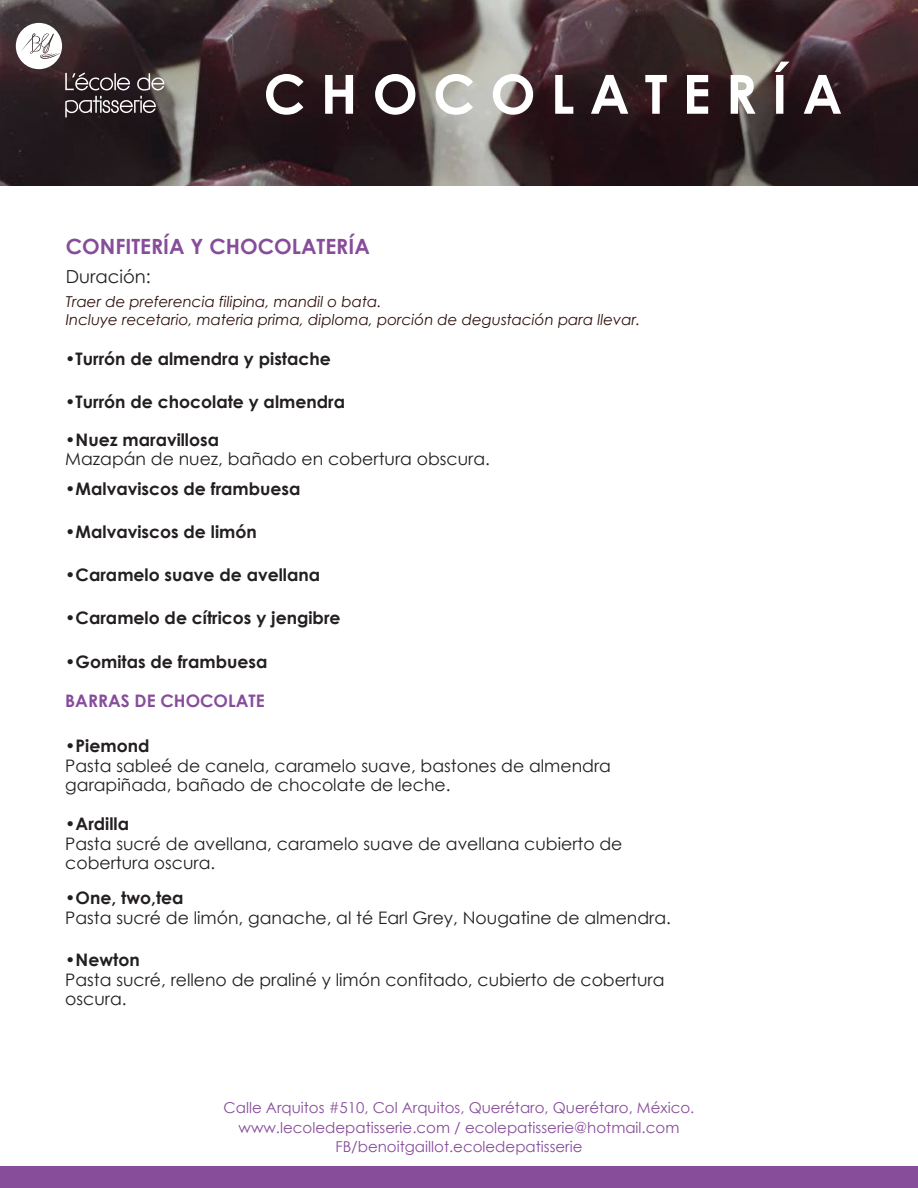
<style>
.page{position:relative;width:918px;height:1188px;background:#fff}
.page>*{position:absolute;margin:0;border:0;box-sizing:border-box;transform-origin:0 0}
.t1{font:700 54px "Century Gothic";letter-spacing:.28em;color:#fff}
.t2{font:700 21px "Century Gothic";color:#874d9b}
.t3{font:18px "Century Gothic";color:#231f20}
.t4{font:17.25px/19.5px "Century Gothic";color:#231f20}
.t5{font:700 17.25px "Century Gothic";color:#231f20}
.t6{font:700 17.25px "Century Gothic";color:#874d9b}
.t7{font:15px/19.5px "Century Gothic";color:#874d9b;text-align:center}
.t8{font:italic 15px/18px "Century Gothic";color:#2e100b}
</style>
<div class="page">
<svg style="left:0;top:0;width:918px;height:186px;background:#403234"></svg>
<div style="left:0;top:1167px;width:918px;height:21px;background:#874d9b"></div>
<svg style="left:16px;top:23px;width:148px;height:94px;background:#514749"></svg>
<h1 class="t1" style="left:264px;top:60px;width:580px">CHOCOLATERÍA</h1>
<p class="t2" style="left:66px;top:234px;width:306px">CONFITERÍA Y CHOCOLATERÍA</p>
<p class="t3" style="left:66px;top:265px;width:87px">Duración:</p>
<p class="t8" style="left:66px;top:293px;width:576px">Traer de preferencia filipina, mandil o bata.<br>Incluye recetario, materia prima, diploma, porción de degustación para llevar.</p>
<p class="t5" style="left:65px;top:348px;width:267px">•Turrón de almendra y pistache</p>
<p class="t5" style="left:65px;top:391px;width:281px">•Turrón de chocolate y almendra</p>
<p class="t5" style="left:65px;top:429px;width:155px">•Nuez maravillosa</p>
<p class="t4" style="left:65px;top:449px;width:426px">Mazapán de nuez, bañado en cobertura obscura.</p>
<p class="t5" style="left:65px;top:478px;width:237px">•Malvaviscos de frambuesa</p>
<p class="t5" style="left:65px;top:521px;width:193px">•Malvaviscos de limón</p>
<p class="t5" style="left:65px;top:564px;width:256px">•Caramelo suave de avellana</p>
<p class="t5" style="left:65px;top:607px;width:277px">•Caramelo de cítricos y jengibre</p>
<p class="t5" style="left:65px;top:650px;width:204px">•Gomitas de frambuesa</p>
<p class="t6" style="left:65px;top:690px;width:201px">BARRAS DE CHOCOLATE</p>
<p class="t5" style="left:65px;top:735px;width:86px">•Piemond</p>
<p class="t4" style="left:65px;top:755px;width:547px">Pasta sableé de canela, caramelo suave, bastones de almendra garapiñada, bañado de chocolate de leche.</p>
<p class="t5" style="left:65px;top:813px;width:65px">•Ardilla</p>
<p class="t4" style="left:65px;top:833px;width:559px">Pasta sucré de avellana, caramelo suave de avellana cubierto de cobertura oscura.</p>
<p class="t5" style="left:65px;top:887px;width:120px">•One, two,tea</p>
<p class="t4" style="left:65px;top:908px;width:607px">Pasta sucré de limón, ganache, al té Earl Grey, Nougatine de almendra.</p>
<p class="t5" style="left:65px;top:949px;width:76px">•Newton</p>
<p class="t4" style="left:65px;top:970px;width:601px">Pasta sucré, relleno de praliné y limón confitado, cubierto de cobertura oscura.</p>
<p class="t7" style="left:224px;top:1098px;width:472px">Calle Arquitos #510, Col Arquitos, Querétaro, Querétaro, México. www.lecoledepatisserie.com / ecolepatisserie@hotmail.com<br>FB/benoitgaillot.ecoledepatisserie</p>
</div>
